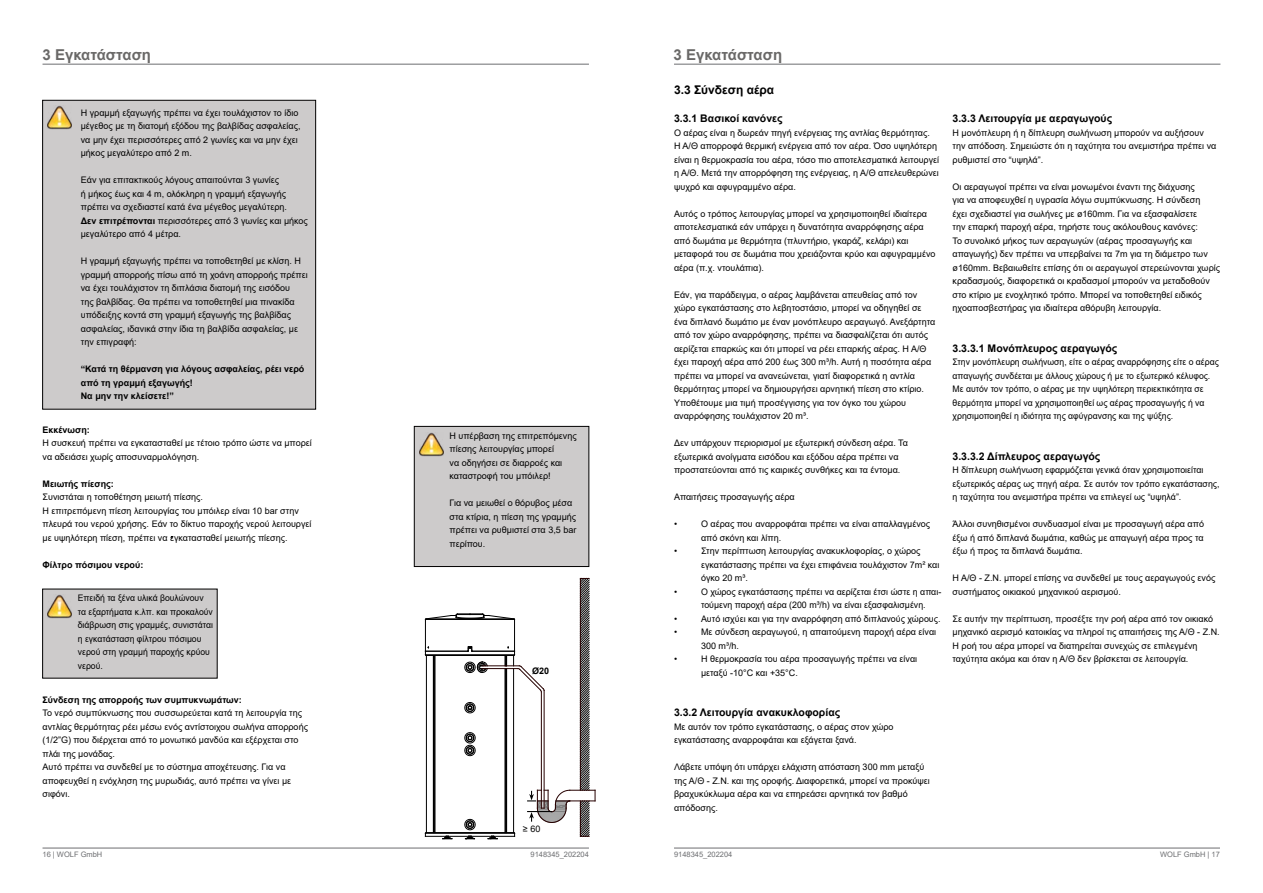
<style>
.page{position:relative;width:1263px;height:893px;background:#fff}
.page>*{position:absolute;margin:0;border:0;box-sizing:border-box;transform-origin:0 0}
.t1{font:700 15px "Arial";color:#696867}
.t2{font:700 12px "Arial";color:#000}
.t3{font:700 10.5px "Arial";color:#000}
.t4{font:9px/13.5px "Arial";color:#000}
.t5{font:9px/13.5px "Arial";color:#000;scale:.96 1}
.t6{font:700 9px/13.5px "Arial";color:#000}
.t7{font:7.5px "Arial";color:#6d6e71}
.s1{font-weight:700}
</style>
<div class="page">
<hr style="left:43px;top:848px;width:546px;height:1px;background:#6d6e71">
<hr style="left:674px;top:848px;width:589px;height:1px;background:#6d6e71">
<div style="left:414px;top:426px;width:175px;height:141px;background:#cdcbcb;border:1px solid #010000"></div>
<img style="left:419px;top:432px;width:24px;height:24px">
<div style="left:43px;top:589px;width:174px;height:89px;background:#cdcbcb"></div>
<img style="left:48px;top:595px;width:24px;height:24px">
<hr style="left:43px;top:64px;width:546px;height:1px;background:#6d6e71">
<hr style="left:674px;top:64px;width:546px;height:1px;background:#6d6e71">
<div style="left:1220px;top:834px;width:43px;height:27px;background:#fff"></div>
<div style="left:43px;top:100px;width:273px;height:309px;background:#cdcbcb;border:1px solid #010000"></div>
<img style="left:48px;top:106px;width:24px;height:24px">
<svg style="left:425px;top:578px;width:171px;height:262px"></svg>
<h1 class="t1" style="left:43px;top:44px;width:110px">3 Εγκατάσταση</h1>
<h1 class="t1" style="left:674px;top:44px;width:110px">3 Εγκατάσταση</h1>
<h2 class="t2" style="left:674px;top:81px;width:102px">3.3 Σύνδεση αέρα</h2>
<p class="t4" style="left:81px;top:106px;width:221px">Η γραμμή εξαγωγής πρέπει να έχει τουλάχιστον το ίδιο μέγεθος με τη διατομή εξόδου της βαλβίδας ασφαλείας, να μην έχει περισσότερες από 2 γωνίες και να μην έχει μήκος μεγαλύτερο από 2 m.</p>
<p class="t4" style="left:81px;top:173px;width:229px">Εάν για επιτακτικούς λόγους απαιτούνται 3 γωνίες<br>ή μήκος έως και 4 m, ολόκληρη η γραμμή εξαγωγής πρέπει να σχεδιαστεί κατά ένα μέγεθος μεγαλύτερη.<br><span class="s1">Δεν επιτρέπονται</span> περισσότερες από 3 γωνίες και μήκος μεγαλύτερο από 4 μέτρα.</p>
<p class="t4" style="left:81px;top:254px;width:228px">Η γραμμή εξαγωγής πρέπει να τοποθετηθεί με κλίση. Η γραμμή απορροής πίσω από τη χοάνη απορροής πρέπει να έχει τουλάχιστον τη διπλάσια διατομή της εισόδου<br>της βαλβίδας. Θα πρέπει να τοποθετηθεί μια πινακίδα υπόδειξης κοντά στη γραμμή εξαγωγής της βαλβίδας ασφαλείας, ιδανικά στην ίδια τη βαλβίδα ασφαλείας, με την επιγραφή:</p>
<p class="t6" style="left:81px;top:362px;width:225px">“Κατά τη θέρμανση για λόγους ασφαλείας, ρέει νερό από τη γραμμή εξαγωγής!<br>Να μην την κλείσετε!”</p>
<p class="t3" style="left:674px;top:111px;width:110px">3.3.1 Βασικοί κανόνες</p>
<p class="t4" style="left:674px;top:126px;width:267px">Ο αέρας είναι η δωρεάν πηγή ενέργειας της αντλίας θερμότητας.<br>Η Α/Θ απορροφά θερμική ενέργεια από τον αέρα. Όσο υψηλότερη είναι η θερμοκρασία του αέρα, τόσο πιο αποτελεσματικά λειτουργεί η Α/Θ. Μετά την απορρόφηση της ενέργειας, η Α/Θ απελευθερώνει ψυχρό και αφυγραμμένο αέρα.</p>
<p class="t4" style="left:674px;top:207px;width:263px">Αυτός ο τρόπος λειτουργίας μπορεί να χρησιμοποιηθεί ιδιαίτερα αποτελεσματικά εάν υπάρχει η δυνατότητα αναρρόφησης αέρα από δωμάτια με θερμότητα (πλυντήριο, γκαράζ, κελάρι) και μεταφορά του σε δωμάτια που χρειάζονται κρύο και αφυγραμμένο αέρα (π.χ. ντουλάπια).</p>
<p class="t4" style="left:674px;top:288px;width:263px">Εάν, για παράδειγμα, ο αέρας λαμβάνεται απευθείας από τον χώρο εγκατάστασης στο λεβητοστάσιο, μπορεί να οδηγηθεί σε ένα διπλανό δωμάτιο με έναν μονόπλευρο αεραγωγό. Ανεξάρτητα από τον χώρο αναρρόφησης, πρέπει να διασφαλίζεται ότι αυτός αερίζεται επαρκώς και ότι μπορεί να ρέει επαρκής αέρας. Η Α/Θ έχει παροχή αέρα από 200 έως 300 m³/h. Αυτή η ποσότητα αέρα πρέπει να μπορεί να ανανεώνεται, γιατί διαφορετικά η αντλία θερμότητας μπορεί να δημιουργήσει αρνητική πίεση στο κτίριο.<br>Υποθέτουμε μια τιμή προσέγγισης για τον όγκο του χώρου αναρρόφησης τουλάχιστον 20 m³.</p>
<p class="t4" style="left:674px;top:436px;width:235px">Δεν υπάρχουν περιορισμοί με εξωτερική σύνδεση αέρα. Τα εξωτερικά ανοίγματα εισόδου και εξόδου αέρα πρέπει να προστατεύονται από τις καιρικές συνθήκες και τα έντομα.</p>
<p class="t4" style="left:674px;top:490px;width:122px">Απαιτήσεις προσαγωγής αέρα</p>
<p class="t4" style="left:674px;top:517px;width:5px">•</p>
<p class="t4" style="left:701px;top:517px;width:231px">Ο αέρας που αναρροφάται πρέπει να είναι απαλλαγμένος από σκόνη και λίπη.</p>
<p class="t4" style="left:674px;top:544px;width:5px">•</p>
<p class="t4" style="left:701px;top:544px;width:240px">Στην περίπτωση λειτουργίας ανακυκλοφορίας, ο χώρος εγκατάστασης πρέπει να έχει επιφάνεια τουλάχιστον 7m² και όγκο 20 m³.</p>
<p class="t4" style="left:674px;top:585px;width:5px">•</p>
<p class="t4" style="left:701px;top:585px;width:242px">Ο χώρος εγκατάστασης πρέπει να αερίζεται έτσι ώστε η απαι&shy;τούμενη παροχή αέρα (200 m³/h) να είναι εξασφαλισμένη.</p>
<p class="t4" style="left:674px;top:612px;width:5px">•</p>
<p class="t4" style="left:701px;top:612px;width:241px">Αυτό ισχύει και για την αναρρόφηση από διπλανούς χώρους.</p>
<p class="t4" style="left:674px;top:625px;width:5px">•</p>
<p class="t4" style="left:701px;top:625px;width:237px">Με σύνδεση αεραγωγού, η απαιτούμενη παροχή αέρα είναι<br>300 m³/h.</p>
<p class="t4" style="left:674px;top:652px;width:5px">•</p>
<p class="t4" style="left:701px;top:652px;width:218px">Η θερμοκρασία του αέρα προσαγωγής πρέπει να είναι μεταξύ -10°C και +35°C.</p>
<p class="t3" style="left:674px;top:705px;width:168px">3.3.2 Λειτουργία ανακυκλοφορίας</p>
<p class="t4" style="left:674px;top:720px;width:221px">Με αυτόν τον τρόπο εγκατάστασης, ο αέρας στον χώρο εγκατάστασης αναρροφάται και εξάγεται ξανά.</p>
<p class="t4" style="left:674px;top:760px;width:257px">Λάβετε υπόψη ότι υπάρχει ελάχιστη απόσταση 300 mm μεταξύ της Α/Θ - Ζ.Ν. και της οροφής. Διαφορετικά, μπορεί να προκύψει βραχυκύκλωμα αέρα και να επηρεάσει αρνητικά τον βαθμό απόδοσης.</p>
<p class="t6" style="left:43px;top:423px;width:49px">Εκκένωση:</p>
<p class="t4" style="left:43px;top:436px;width:271px">Η συσκευή πρέπει να εγκατασταθεί με τέτοιο τρόπο ώστε να μπορεί να αδειάσει χωρίς αποσυναρμολόγηση.</p>
<p class="t6" style="left:43px;top:477px;width:73px">Μειωτής πίεσης:</p>
<p class="t4" style="left:43px;top:490px;width:271px">Συνιστάται η τοποθέτηση μειωτή πίεσης.<br>Η επιτρεπόμενη πίεση λειτουργίας του μπόιλερ είναι 10 bar στην πλευρά του νερού χρήσης. Εάν το δίκτυο παροχής νερού λειτουργεί με υψηλότερη πίεση, πρέπει να εγκατασταθεί μειωτής πίεσης.</p>
<p class="t6" style="left:43px;top:558px;width:102px">Φίλτρο πόσιμου νερού:</p>
<p class="t4" style="left:449px;top:429px;width:129px">Η υπέρβαση της επιτρεπόμενης πίεσης λειτουργίας μπορεί<br>να οδηγήσει σε διαρροές και καταστροφή του μπόιλερ!</p>
<p class="t4" style="left:449px;top:496px;width:128px">Για να μειωθεί ο θόρυβος μέσα στα κτίρια, η πίεση της γραμμής πρέπει να ρυθμιστεί στα 3,5 bar περίπου.</p>
<p class="t5" style="left:78px;top:591px;width:142px">Επειδή τα ξένα υλικά βουλώνουν τα εξαρτήματα κ.λπ. και προκαλούν διάβρωση στις γραμμές, συνιστάται η εγκατάσταση φίλτρου πόσιμου νερού στη γραμμή παροχής κρύου νερού.</p>
<p class="t6" style="left:532px;top:664px;width:19px">Ø20</p>
<p class="t6" style="left:43px;top:693px;width:201px">Σύνδεση της απορροής των συμπυκνωμάτων:</p>
<p class="t4" style="left:43px;top:706px;width:267px">Το νερό συμπύκνωσης που συσσωρεύεται κατά τη λειτουργία της αντλίας θερμότητας ρέει μέσω ενός αντίστοιχου σωλήνα απορροής (1/2”G) που διέρχεται από το μονωτικό μανδύα και εξέρχεται στο πλάι της μονάδας.<br>Αυτό πρέπει να συνδεθεί με το σύστημα αποχέτευσης. Για να αποφευχθεί η ενόχληση της μυρωδιάς, αυτό πρέπει να γίνει με σιφόνι.</p>
<p class="t4" style="left:523px;top:822px;width:19px">≥ 60</p>
<p class="t3" style="left:952px;top:111px;width:161px">3.3.3 Λειτουργία με αεραγωγούς</p>
<p class="t4" style="left:952px;top:126px;width:265px">Η μονόπλευρη ή η δίπλευρη σωλήνωση μπορούν να αυξήσουν την απόδοση. Σημειώστε ότι η ταχύτητα του ανεμιστήρα πρέπει να ρυθμιστεί στο “υψηλά”.</p>
<p class="t4" style="left:952px;top:180px;width:269px">Οι αεραγωγοί πρέπει να είναι μονωμένοι έναντι της διάχυσης<br>για να αποφευχθεί η υγρασία λόγω συμπύκνωσης. Η σύνδεση<br>έχει σχεδιαστεί για σωλήνες με ø160mm. Για να εξασφαλίσετε<br>την επαρκή παροχή αέρα, τηρήστε τους ακόλουθους κανόνες:<br>Το συνολικό μήκος των αεραγωγών (αέρας προσαγωγής και απαγωγής) δεν πρέπει να υπερβαίνει τα 7m για τη διάμετρο των ø160mm. Βεβαιωθείτε επίσης ότι οι αεραγωγοί στερεώνονται χωρίς κραδασμούς, διαφορετικά οι κραδασμοί μπορούν να μεταδοθούν στο κτίριο με ενοχλητικό τρόπο. Μπορεί να τοποθετηθεί ειδικός ηχοαποσβεστήρας για ιδιαίτερα αθόρυβη λειτουργία.</p>
<p class="t3" style="left:952px;top:341px;width:166px">3.3.3.1 Μονόπλευρος αεραγωγός</p>
<p class="t5" style="left:952px;top:355px;width:279px">Στην μονόπλευρη σωλήνωση, είτε ο αέρας αναρρόφησης είτε ο αέρας απαγωγής συνδέεται με άλλους χώρους ή με το εξωτερικό κέλυφος.<br>Με αυτόν τον τρόπο, ο αέρας με την υψηλότερη περιεκτικότητα σε θερμότητα μπορεί να χρησιμοποιηθεί ως αέρας προσαγωγής ή να χρησιμοποιηθεί η ιδιότητα της αφύγρανσης και της ψύξης.</p>
<p class="t3" style="left:952px;top:449px;width:149px">3.3.3.2 Δίπλευρος αεραγωγός</p>
<p class="t4" style="left:952px;top:463px;width:269px">Η δίπλευρη σωλήνωση εφαρμόζεται γενικά όταν χρησιμοποιείται εξωτερικός αέρας ως πηγή αέρα. Σε αυτόν τον τρόπο εγκατάστασης, η ταχύτητα του ανεμιστήρα πρέπει να επιλεγεί ως “υψηλά”.</p>
<p class="t4" style="left:952px;top:517px;width:253px;text-align:justify">Άλλοι συνηθισμένοι συνδυασμοί είναι με προσαγωγή αέρα από έξω ή από διπλανά δωμάτια, καθώς με απαγωγή αέρα προς τα έξω ή προς τα διπλανά δωμάτια.</p>
<p class="t4" style="left:952px;top:571px;width:264px">Η Α/Θ - Ζ.Ν. μπορεί επίσης να συνδεθεί με τους αεραγωγούς ενός συστήματος οικιακού μηχανικού αερισμού.</p>
<p class="t4" style="left:952px;top:612px;width:269px">Σε αυτήν την περίπτωση, προσέξτε την ροή αέρα από τον οικιακό μηχανικό αερισμό κατοικίας να πληροί τις απαιτήσεις της Α/Θ - Ζ.Ν.<br>Η ροή του αέρα μπορεί να διατηρείται συνεχώς σε επιλεγμένη ταχύτητα ακόμα και όταν η Α/Θ δεν βρίσκεται σε λειτουργία.</p>
<p class="t7" style="left:43px;top:849px;width:61px">16 | WOLF GmbH</p>
<p class="t7" style="left:531px;top:849px;width:60px">9148345_202204</p>
<p class="t7" style="left:674px;top:849px;width:60px">9148345_202204</p>
<p class="t7" style="left:1160px;top:849px;width:61px">WOLF GmbH | 17</p>
</div>
